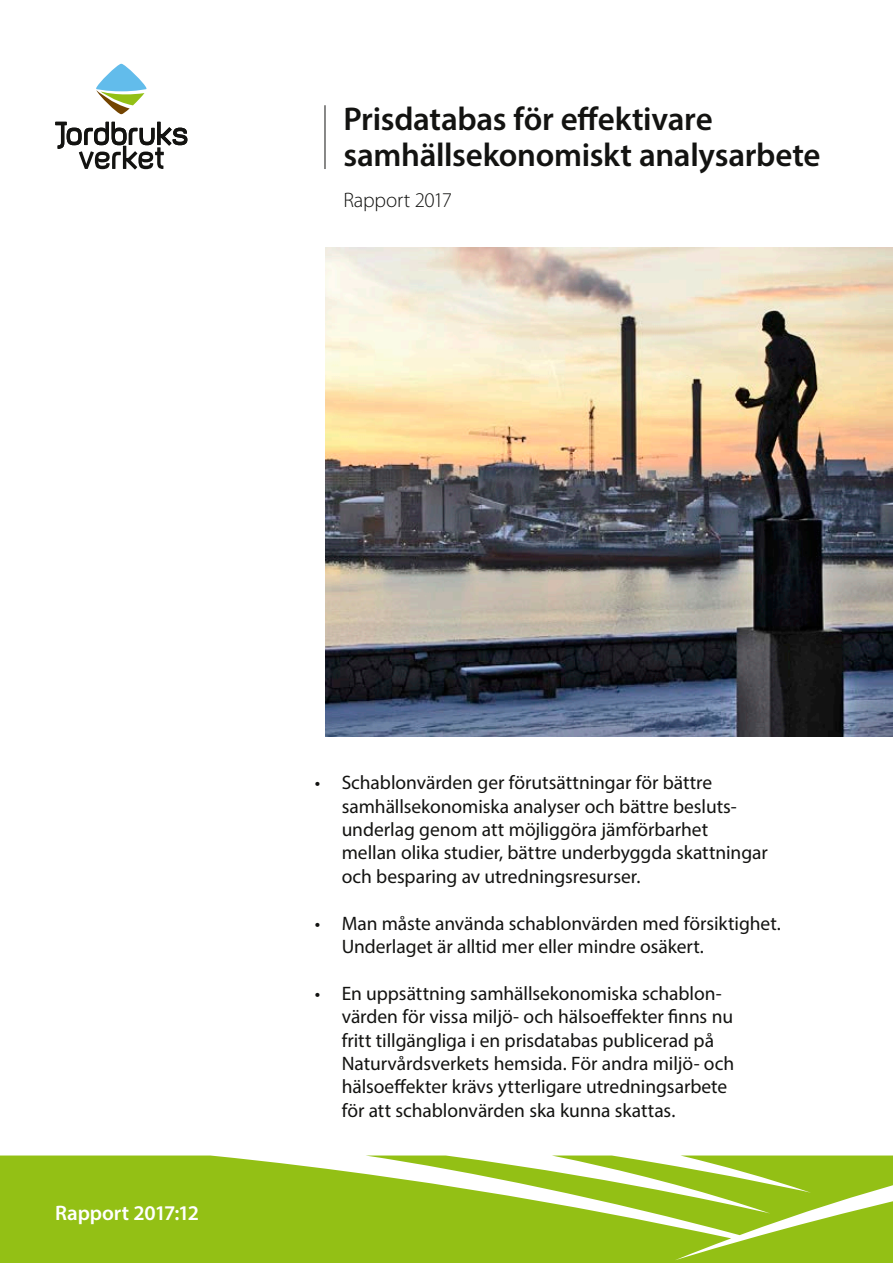
<style>
.page{position:relative;width:893px;height:1263px;background:#fff}
.page>*{position:absolute;margin:0;border:0;box-sizing:border-box;transform-origin:0 0}
.t1{font:600 33px/36px "Myriad Pro";letter-spacing:-.01em;color:#131311}
.t2{font:600 21px "Myriad Pro";letter-spacing:-.005em;color:#fff}
.t3{font:300 21px "Myriad Pro";letter-spacing:-.01em;color:#131311}
.t4{font:19.5px/23.4px "Myriad Pro";letter-spacing:-.005em;color:#131311}
</style>
<div class="page">
<svg style="left:55px;top:122px;width:132px;height:47px"></svg>
<svg style="left:96px;top:64px;width:50px;height:50px"></svg>
<svg style="left:0;top:1155px;width:893px;height:108px;background:#a1c833"></svg>
<hr style="left:325px;top:105px;width:1px;height:64px;background:#131311">
<img style="left:325px;top:247px;width:568px;height:489px">
<h1 class="t1" style="left:343px;top:100px;width:478px">Prisdatabas för effektivare samhällsekonomiskt analysarbete</h1>
<p class="t3" style="left:343px;top:189px;width:110px">Rapport 2017</p>
<p class="t2" style="left:55px;top:1199px;width:145px">Rapport 2017:12</p>
<p class="t4" style="left:342px;top:770px;width:428px;text-indent:-27px">• Schablonvärden ger förutsättningar för bättre samhällsekonomiska analyser och bättre besluts&shy;underlag genom att möjliggöra jämförbarhet mellan olika studier, bättre underbyggda skattningar och besparing av utredningsresurser.</p>
<p class="t4" style="left:342px;top:911px;width:441px;text-indent:-27px">• Man måste använda schablonvärden med försiktighet.<br>Underlaget är alltid mer eller mindre osäkert.</p>
<p class="t4" style="left:342px;top:981px;width:394px;text-indent:-27px">• En uppsättning samhällsekonomiska schablon&shy;värden för vissa miljö- och hälsoeffekter finns nu fritt tillgängliga i en prisdatabas publicerad på Naturvårdsverkets hemsida. För andra miljö- och hälsoeffekter krävs ytterligare utredningsarbete för att schablonvärden ska kunna skattas.</p>
</div>
